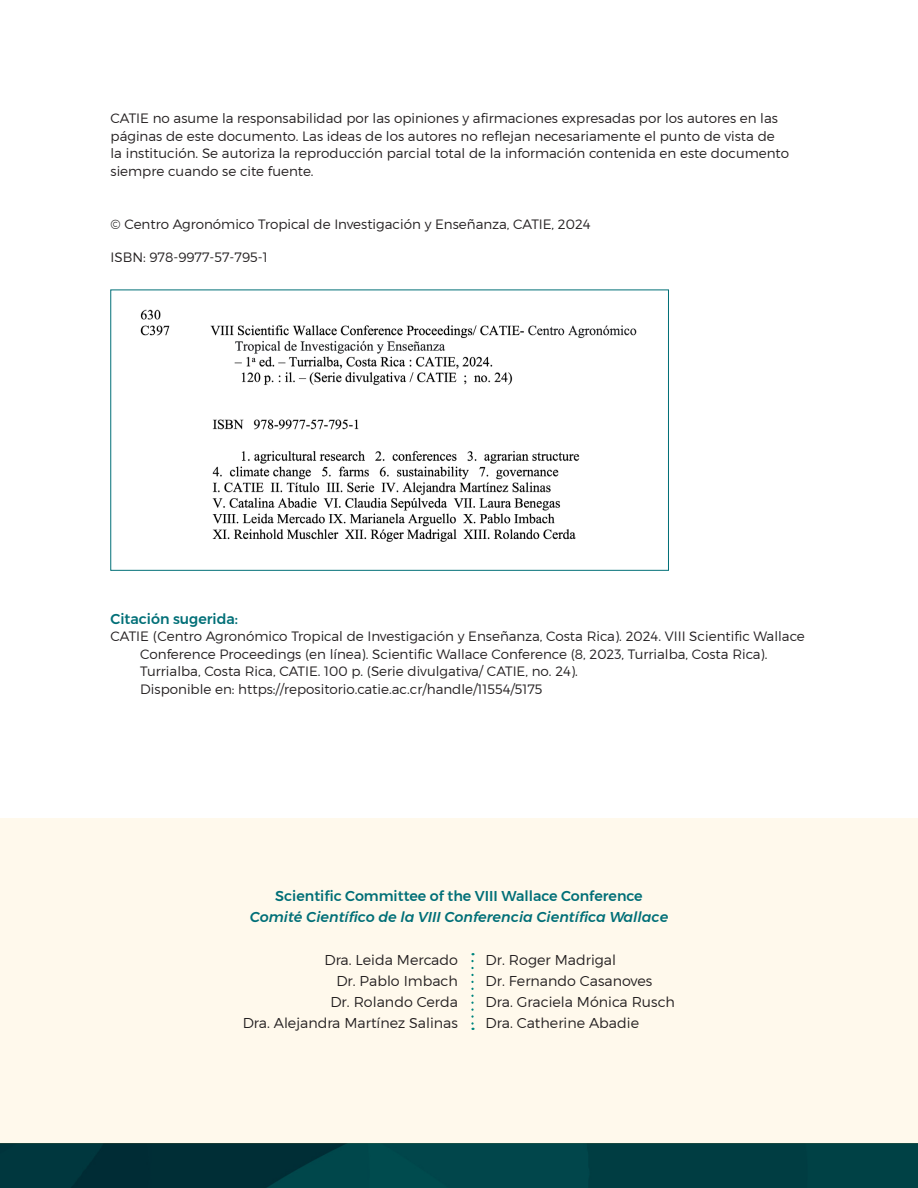
<style>
.page{position:relative;width:918px;height:1188px;background:#fff}
.page>*{position:absolute;margin:0;border:0;box-sizing:border-box;transform-origin:0 0}
.Texto{font:300 14.25px "Montserrat";color:#231f20}
.Texto-2{font:500 14.25px "Montserrat";color:#006f77}
.Texto-3{font:italic 500 14.25px "Montserrat";color:#006f77}
.t1{font:300 13.5px/17.5px "Montserrat";color:#231f20}
</style>
<div class="page">
<img style="left:0;top:1144px;width:918px;height:44px">
<div style="left:0;top:818px;width:918px;height:326px;background:#fff9ec"></div>
<img style="left:140px;top:309px;width:497px;height:233px">
<div style="left:111px;top:290px;width:558px;height:281px;border:1px solid #006f77"></div>
<svg style="left:471px;top:961px;width:3px;height:69px"></svg>
<p class="t1" style="left:111px;top:109px;width:680px">CATIE no asume la responsabilidad por las opiniones y afirmaciones expresadas por los autores en las páginas de este documento. Las ideas de los autores no reflejan necesariamente el punto de vista de la institución. Se autoriza la reproducción parcial total de la información contenida en este documento siempre cuando se cite fuente.</p>
<p class="t1" style="left:111px;top:216px;width:482px">© Centro Agronómico Tropical de Investigación y Enseñanza, CATIE, 2024</p>
<p class="t1" style="left:111px;top:248px;width:159px">ISBN: 978-9977-57-795-1</p>
<p class="Texto-2" style="left:111px;top:607px;width:129px">Citación sugerida:</p>
<p class="t1" style="left:140px;top:627px;width:666px;text-indent:-30px">CATIE (Centro Agronómico Tropical de Investigación y Enseñanza, Costa Rica). 2024. VIII Scientific Wallace Conference Proceedings (en línea). Scientific Wallace Conference (8, 2023, Turrialba, Costa Rica).<br>Turrialba, Costa Rica, CATIE. 100 p. (Serie divulgativa/ CATIE, no. 24).<br>Disponible en: https://repositorio.catie.ac.cr/handle/11554/5175</p>
<p class="Texto-2" style="left:275px;top:885px;width:369px">Scientific Committee of the VIII Wallace Conference</p>
<p class="Texto-3" style="left:250px;top:906px;width:420px">Comité Científico de la VIII Conferencia Científica Wallace</p>
<p class="Texto" style="left:324px;top:952px;width:135px">Dra. Leida Mercado</p>
<p class="Texto" style="left:336px;top:973px;width:123px">Dr. Pablo Imbach</p>
<p class="Texto" style="left:330px;top:994px;width:129px">Dr. Rolando Cerda</p>
<p class="Texto" style="left:243px;top:1015px;width:217px">Dra. Alejandra Martínez Salinas</p>
<p class="Texto" style="left:486px;top:952px;width:132px">Dr. Roger Madrigal</p>
<p class="Texto" style="left:486px;top:973px;width:168px">Dr. Fernando Casanoves</p>
<p class="Texto" style="left:486px;top:994px;width:191px">Dra. Graciela Mónica Rusch</p>
<p class="Texto" style="left:486px;top:1015px;width:155px">Dra. Catherine Abadie</p>
</div>
